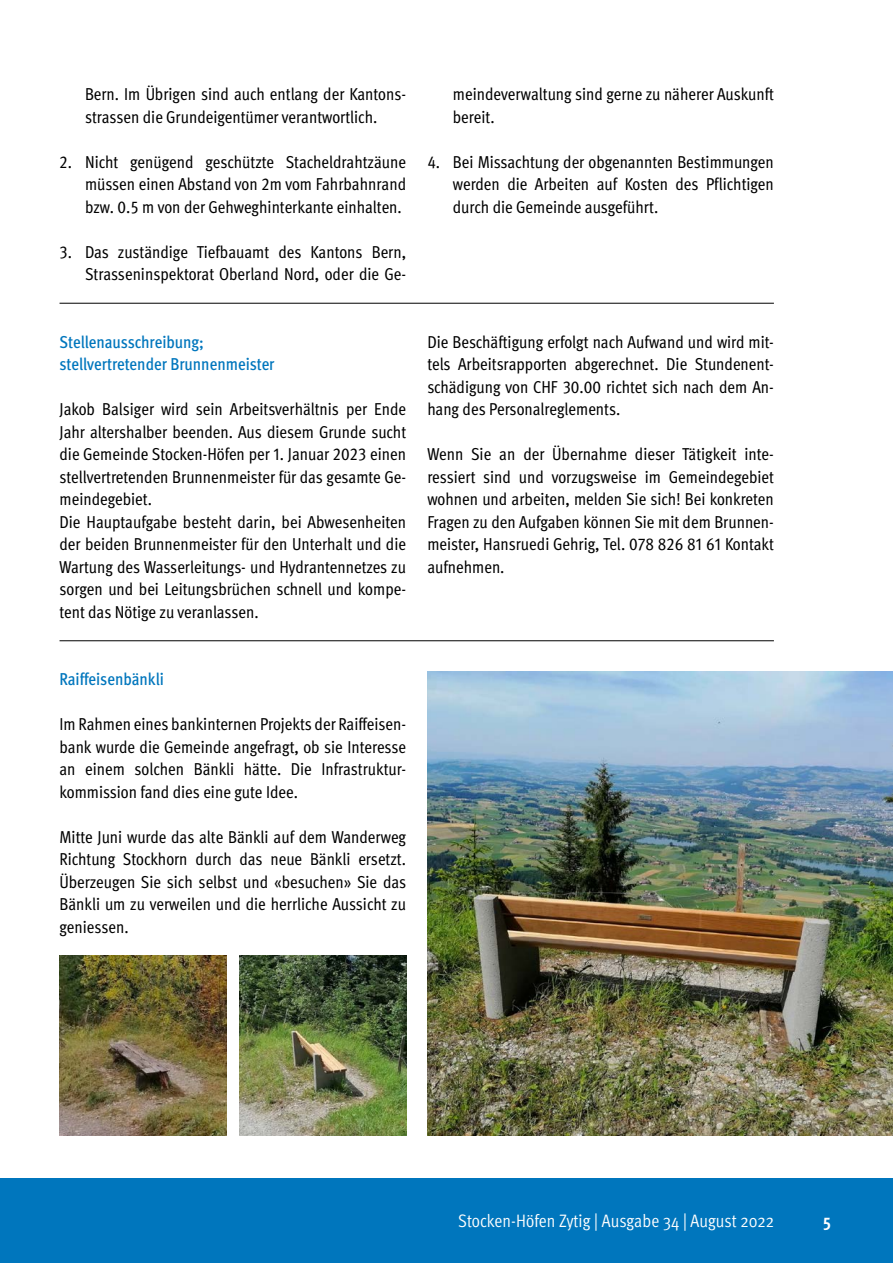
<style>
.page{position:relative;width:893px;height:1263px;background:#fff}
.page>*{position:absolute;margin:0;border:0;box-sizing:border-box;transform-origin:0 0}
.t1{font:18px "Meta Pro Cond Norm";color:#fff}
.t2{font:700 condensed 18px "Meta Pro";color:#fff}
.t3{font:condensed 17.25px/22.5px "Meta Pro";color:#000;text-align:justify}
.t4{font:500 condensed 17.25px/22.5px "Meta Pro";letter-spacing:-.005em;color:#0076bd}
</style>
<div class="page">
<div style="left:0;top:1178px;width:893px;height:85px;background:#0076bd"></div>
<hr style="left:60px;top:303px;width:714px;height:1px;background:#000">
<hr style="left:60px;top:640px;width:714px;height:1px;background:#000">
<img style="left:60px;top:955px;width:166px;height:180px">
<img style="left:239px;top:955px;width:167px;height:180px">
<img style="left:427px;top:672px;width:466px;height:463px">
<p class="t3" style="left:85px;top:82px;width:323px">Bern. Im Übrigen sind auch entlang der Kantons&shy;strassen die Grundeigentümer verantwortlich.</p>
<p class="t3" style="left:85px;top:149px;width:323px;text-indent:-26px">2. Nicht genügend geschützte Stacheldrahtzäune müssen einen Abstand von 2m vom Fahrbahnrand bzw. 0.5 m von der Gehweghinterkante einhalten.</p>
<p class="t3" style="left:60px;top:239px;width:348px;text-align:right">3. Das zuständige Tiefbauamt des Kantons Bern,<br>Strasseninspektorat Oberland Nord, oder die Ge-</p>
<p class="t4" style="left:60px;top:329px;width:217px">Stellenausschreibung; stellvertretender Brunnenmeister</p>
<p class="t3" style="left:60px;top:397px;width:348px;text-align:left">Jakob Balsiger wird sein Arbeitsverhältnis per Ende Jahr altershalber beenden. Aus diesem Grunde sucht die Gemeinde Stocken-Höfen per 1. Januar 2023 einen stellvertretenden Brunnenmeister für das gesamte Ge&shy;meindegebiet.<br>Die Hauptaufgabe besteht darin, bei Abwesenheiten der beiden Brunnenmeister für den Unterhalt und die Wartung des Wasserleitungs- und Hydrantennetzes zu sorgen und bei Leitungsbrüchen schnell und kompe&shy;tent das Nötige zu veranlassen.</p>
<p class="t4" style="left:60px;top:667px;width:106px">Raiffeisenbänkli</p>
<p class="t3" style="left:60px;top:712px;width:348px">Im Rahmen eines bankinternen Projekts der Raiffeisen&shy;bank wurde die Gemeinde angefragt, ob sie Interesse an einem solchen Bänkli hätte. Die Infrastruktur&shy;kommission fand dies eine gute Idee.</p>
<p class="t3" style="left:60px;top:824px;width:348px">Mitte Juni wurde das alte Bänkli auf dem Wanderweg Richtung Stockhorn durch das neue Bänkli ersetzt.<br>Überzeugen Sie sich selbst und «besuchen» Sie das Bänkli um zu verweilen und die herrliche Aussicht zu geniessen.</p>
<p class="t3" style="left:453px;top:82px;width:323px">meindeverwaltung sind gerne zu näherer Auskunft bereit.</p>
<p class="t3" style="left:453px;top:149px;width:323px;text-indent:-26px">4. Bei Missachtung der obgenannten Bestimmungen werden die Arbeiten auf Kosten des Pflichtigen durch die Gemeinde ausgeführt.</p>
<p class="t3" style="left:427px;top:329px;width:348px">Die Beschäftigung erfolgt nach Aufwand und wird mit&shy;tels Arbeitsrapporten abgerechnet. Die Stundenent&shy;schädigung von CHF 30.00 richtet sich nach dem An&shy;hang des Personalreglements.</p>
<p class="t3" style="left:427px;top:442px;width:348px">Wenn Sie an der Übernahme dieser Tätigkeit inte&shy;ressiert sind und vorzugsweise im Gemeindegebiet wohnen und arbeiten, melden Sie sich! Bei konkreten Fragen zu den Aufgaben können Sie mit dem Brunnen&shy;meister, Hansruedi Gehrig, Tel. 078 826 81 61 Kontakt aufnehmen.</p>
<p class="t1" style="left:458px;top:1207px;width:317px">Stocken-Höfen Zytig | Ausgabe 34 | August 2022</p>
<p class="t2" style="left:823px;top:1206px;width:10px">5</p>
</div>
